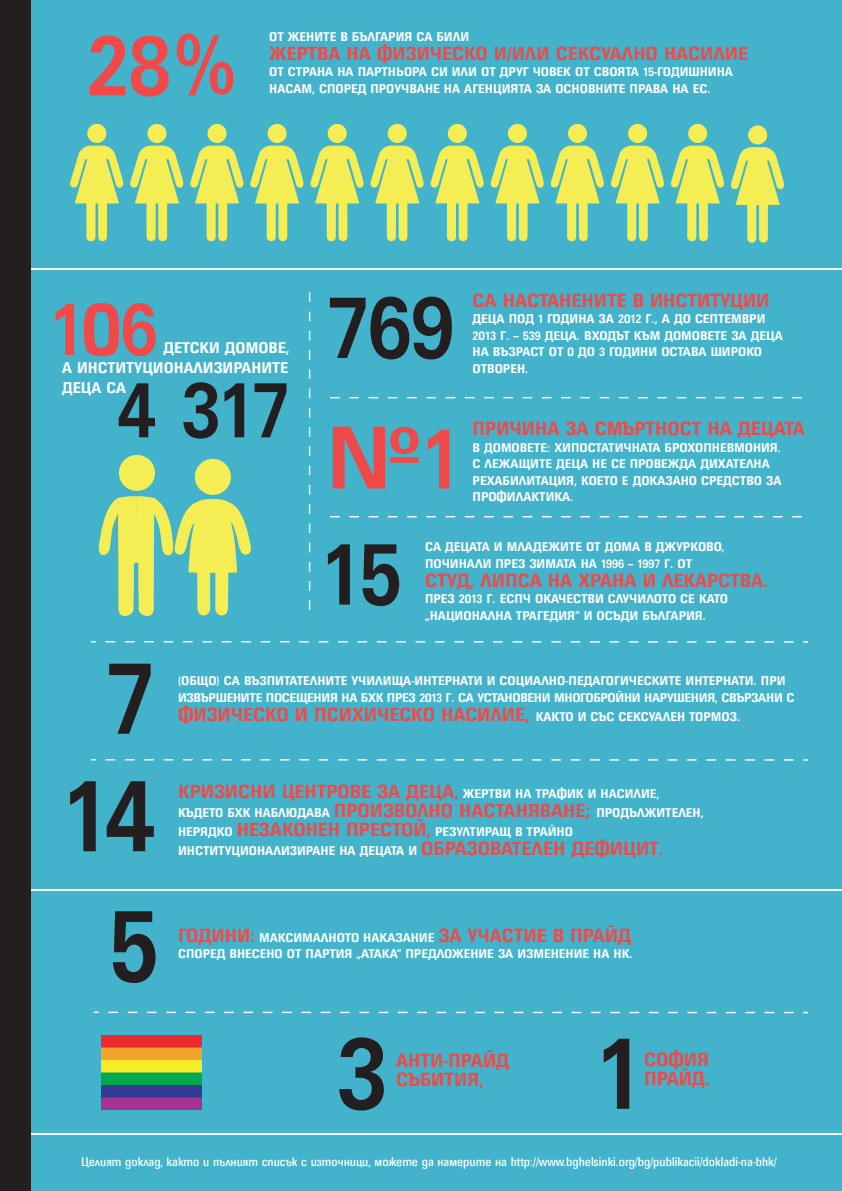
<style>
.page{position:relative;width:842px;height:1191px;background:#42b3ca}
.page>*{position:absolute;margin:0;border:0;box-sizing:border-box;transform-origin:0 0}
.t1{font:700 condensed 113.9px "Universum Bg";color:#231f20}
.t2{font:700 condensed 97.9px "Universum Bg";color:#231f20}
.t3{font:700 condensed 95.3px "Universum Bg";color:#ef4a49}
.t4{font:700 condensed 87.7px "Universum Bg";color:#231f20}
.t5{font:700 condensed 82.8px "Universum Bg";color:#ef4a49}
.t6{font:700 condensed 20.6px/19px "Universum Bg";color:#ef4a49}
.t7{font:700 condensed 16.8px/20.2px "Universum Bg";color:#fff;text-align:justify}
.t8{font:700 condensed 13.7px/16.5px "Universum Bg";color:#fff}
.t9{font:700 condensed 13.7px/16.5px "Universum Bg";letter-spacing:-.02em;color:#fff}
.t10{font:condensed 13.7px "Universum Bg";color:#fff}
.s1{font-size:13.7px;color:#fff}
.s2{font-size:20.6px;color:#ef4a49}
</style>
<div class="page">
<hr style="left:0;top:889px;width:842px;height:2px;background:#fff">
<hr style="left:0;top:268px;width:842px;height:1px;background:#fff">
<hr style="left:0;top:1133px;width:842px;height:1px;background:#fff">
<svg style="left:105px;top:641px;width:703px;height:1px"></svg>
<svg style="left:108px;top:1011px;width:700px;height:2px"></svg>
<div style="left:0;top:0;width:30px;height:1191px;background:#231f20"></div>
<svg style="left:70px;top:146px;width:53px;height:96px"></svg>
<div style="left:87px;top:124px;width:19px;height:19px;background:#f5ed54;border-radius:50%"></div>
<svg style="left:130px;top:146px;width:53px;height:96px"></svg>
<div style="left:147px;top:124px;width:19px;height:19px;background:#f5ed54;border-radius:50%"></div>
<svg style="left:190px;top:146px;width:53px;height:96px"></svg>
<div style="left:207px;top:124px;width:20px;height:19px;background:#f5ed54;border-radius:50%"></div>
<svg style="left:250px;top:146px;width:53px;height:96px"></svg>
<div style="left:267px;top:124px;width:20px;height:19px;background:#f5ed54;border-radius:50%"></div>
<svg style="left:310px;top:146px;width:54px;height:96px"></svg>
<div style="left:328px;top:124px;width:19px;height:19px;background:#f5ed54;border-radius:50%"></div>
<svg style="left:370px;top:146px;width:54px;height:96px"></svg>
<div style="left:388px;top:124px;width:19px;height:19px;background:#f5ed54;border-radius:50%"></div>
<svg style="left:430px;top:146px;width:54px;height:96px"></svg>
<div style="left:448px;top:124px;width:19px;height:19px;background:#f5ed54;border-radius:50%"></div>
<svg style="left:490px;top:146px;width:54px;height:96px"></svg>
<div style="left:508px;top:124px;width:19px;height:19px;background:#f5ed54;border-radius:50%"></div>
<svg style="left:550px;top:146px;width:54px;height:96px"></svg>
<div style="left:568px;top:124px;width:19px;height:19px;background:#f5ed54;border-radius:50%"></div>
<svg style="left:610px;top:146px;width:54px;height:96px"></svg>
<div style="left:628px;top:124px;width:19px;height:19px;background:#f5ed54;border-radius:50%"></div>
<svg style="left:670px;top:146px;width:54px;height:96px"></svg>
<div style="left:688px;top:124px;width:19px;height:19px;background:#f5ed54;border-radius:50%"></div>
<svg style="left:730px;top:147px;width:54px;height:96px"></svg>
<div style="left:748px;top:125px;width:19px;height:19px;background:#f5ed54;border-radius:50%"></div>
<svg style="left:309px;top:292px;width:1px;height:319px"></svg>
<div style="left:119px;top:455px;width:36px;height:36px;background:#f5ed54;border-radius:50%"></div>
<div style="left:195px;top:459px;width:36px;height:36px;background:#f5ed54;border-radius:50%"></div>
<svg style="left:98px;top:496px;width:153px;height:120px"></svg>
<img style="left:102px;top:1035px;width:100px;height:74px">
<svg style="left:330px;top:397px;width:472px;height:1px"></svg>
<svg style="left:330px;top:516px;width:472px;height:1px"></svg>
<svg style="left:105px;top:759px;width:703px;height:1px"></svg>
<h3 class="t3" style="left:87px;top:29px;width:154px">28%</h3>
<p class="t8" style="left:269px;top:29px;width:201px">ОТ ЖЕНИТЕ В БЪЛГАРИЯ СА БИЛИ</p>
<h3 class="t6" style="left:269px;top:45px;width:480px">ЖЕРТВА НА ФИЗИЧЕСКО И/ИЛИ СЕКСУАЛНО НАСИЛИЕ</h3>
<p class="t8" style="left:269px;top:64px;width:465px">ОТ СТРАНА НА ПАРТНЬОРА СИ ИЛИ ОТ ДРУГ ЧОВЕК ОТ СВОЯТА 15-ГОДИШНИНА<br>НАСАМ, СПОРЕД ПРОУЧВАНЕ НА АГЕНЦИЯТА ЗА ОСНОВНИТЕ ПРАВА НА ЕС.</p>
<h3 class="t5" style="left:52px;top:297px;width:107px">106</h3>
<h3 class="t4" style="left:118px;top:376px;width:172px">4 317</h3>
<p class="t7" style="left:62px;top:338px;width:229px;text-indent:101px">ДЕТСКИ ДОМОВЕ, А ИНСТИТУЦИОНАЛИЗИРАНИТЕ ДЕЦА СА</p>
<h2 class="t2" style="left:327px;top:289px;width:128px">769</h2>
<h3 class="t6" style="left:473px;top:292px;width:298px">СА НАСТАНЕНИТЕ В ИНСТИТУЦИИ</h3>
<p class="t8" style="left:473px;top:312px;width:312px">ДЕЦА ПОД 1 ГОДИНА ЗА 2012 Г., А ДО СЕПТЕМВРИ 2013 Г. – 539 ДЕЦА. ВХОДЪТ КЪМ ДОМОВЕТЕ ЗА ДЕЦА НА ВЪЗРАСТ ОТ 0 ДО 3 ГОДИНИ ОСТАВА ШИРОКО ОТВОРЕН.</p>
<h3 class="t3" style="left:325px;top:422px;width:134px">№1</h3>
<h3 class="t6" style="left:473px;top:421px;width:334px">ПРИЧИНА ЗА СМЪРТНОСТ НА ДЕЦАТА</h3>
<p class="t8" style="left:473px;top:440px;width:310px">В ДОМОВЕТЕ: ХИПОСТАТИЧНАТА БРОХОПНЕВМОНИЯ.<br>С ЛЕЖАЩИТЕ ДЕЦА НЕ СЕ ПРОВЕЖДА ДИХАТЕЛНА РЕХАБИЛИТАЦИЯ, КОЕТО Е ДОКАЗАНО СРЕДСТВО ЗА ПРОФИЛАКТИКА.</p>
<h2 class="t2" style="left:323px;top:536px;width:80px">15</h2>
<p class="t8" style="left:425px;top:540px;width:301px">СА ДЕЦАТА И МЛАДЕЖИТЕ ОТ ДОМА В ДЖУРКОВО,<br>ПОЧИНАЛИ ПРЕЗ ЗИМАТА НА 1996 – 1997 Г. ОТ</p>
<h3 class="t6" style="left:425px;top:572px;width:345px">СТУД, ЛИПСА НА ХРАНА И ЛЕКАРСТВА.</h3>
<p class="t8" style="left:425px;top:592px;width:305px">ПРЕЗ 2013 Г. ЕСПЧ ОКАЧЕСТВИ СЛУЧИЛОТО СЕ КАТО „НАЦИОНАЛНА ТРАГЕДИЯ“ И ОСЪДИ БЪЛГАРИЯ.</p>
<h1 class="t1" style="left:106px;top:654px;width:49px">7</h1>
<p class="t9" style="left:178px;top:673px;width:618px">(ОБЩО) СА ВЪЗПИТАТЕЛНИТЕ УЧИЛИЩА-ИНТЕРНАТИ И СОЦИАЛНО-ПЕДАГОГИЧЕСКИТЕ ИНТЕРНАТИ. ПРИ<br>ИЗВЪРШЕНИТЕ ПОСЕЩЕНИЯ НА БХК ПРЕЗ 2013 Г. СА УСТАНОВЕНИ МНОГОБРОЙНИ НАРУШЕНИЯ, СВЪРЗАНИ С</p>
<h3 class="t6" style="left:178px;top:706px;width:564px">ФИЗИЧЕСКО И ПСИХИЧЕСКО НАСИЛИЕ, <span class="s1">КАКТО И СЪС СЕКСУАЛЕН ТОРМОЗ.</span></h3>
<h1 class="t1" style="left:65px;top:771px;width:92px">14</h1>
<h3 class="t6" style="left:178px;top:783px;width:483px">КРИЗИСНИ ЦЕНТРОВЕ ЗА ДЕЦА, <span class="s1">ЖЕРТВИ НА ТРАФИК И НАСИЛИЕ,</span></h3>
<p class="t8" style="left:178px;top:804px;width:527px;line-height:19px">КЪДЕТО БХК НАБЛЮДАВА <span class="s2">ПРОИЗВОЛНО НАСТАНЯВАНЕ;</span> ПРОДЪЛЖИТЕЛЕН,<br>НЕРЯДКО <span class="s2">НЕЗАКОНЕН ПРЕСТОЙ,</span> РЕЗУЛТИРАЩ В ТРАЙНО<br>ИНСТИТУЦИОНАЛИЗИРАНЕ НА ДЕЦАТА И <span class="s2">ОБРАЗОВАТЕЛЕН ДЕФИЦИТ.</span></p>
<h1 class="t1" style="left:109px;top:901px;width:51px">5</h1>
<h3 class="t6" style="left:178px;top:927px;width:454px">ГОДИНИ: <span class="s1">МАКСИМАЛНОТО НАКАЗАНИЕ</span> ЗА УЧАСТИЕ В ПРАЙД</h3>
<p class="t8" style="left:178px;top:946px;width:456px">СПОРЕД ВНЕСЕНО ОТ ПАРТИЯ „АТАКА“ ПРЕДЛОЖЕНИЕ ЗА ИЗМЕНЕНИЕ НА НК.</p>
<h1 class="t1" style="left:337px;top:1029px;width:51px">3</h1>
<h1 class="t1" style="left:598px;top:1029px;width:43px">1</h1>
<h3 class="t6" style="left:396px;top:1052px;width:115px">АНТИ-ПРАЙД<br>СЪБИТИЯ,</h3>
<h3 class="t6" style="left:644px;top:1051px;width:67px">СОФИЯ<br>ПРАЙД.</h3>
<p class="t10" style="left:81px;top:1155px;width:697px">Целият доклад, както и пълният списък с източници, можете да намерите на http://www.bghelsinki.org/bg/publikacii/dokladi-na-bhk/</p>
</div>
